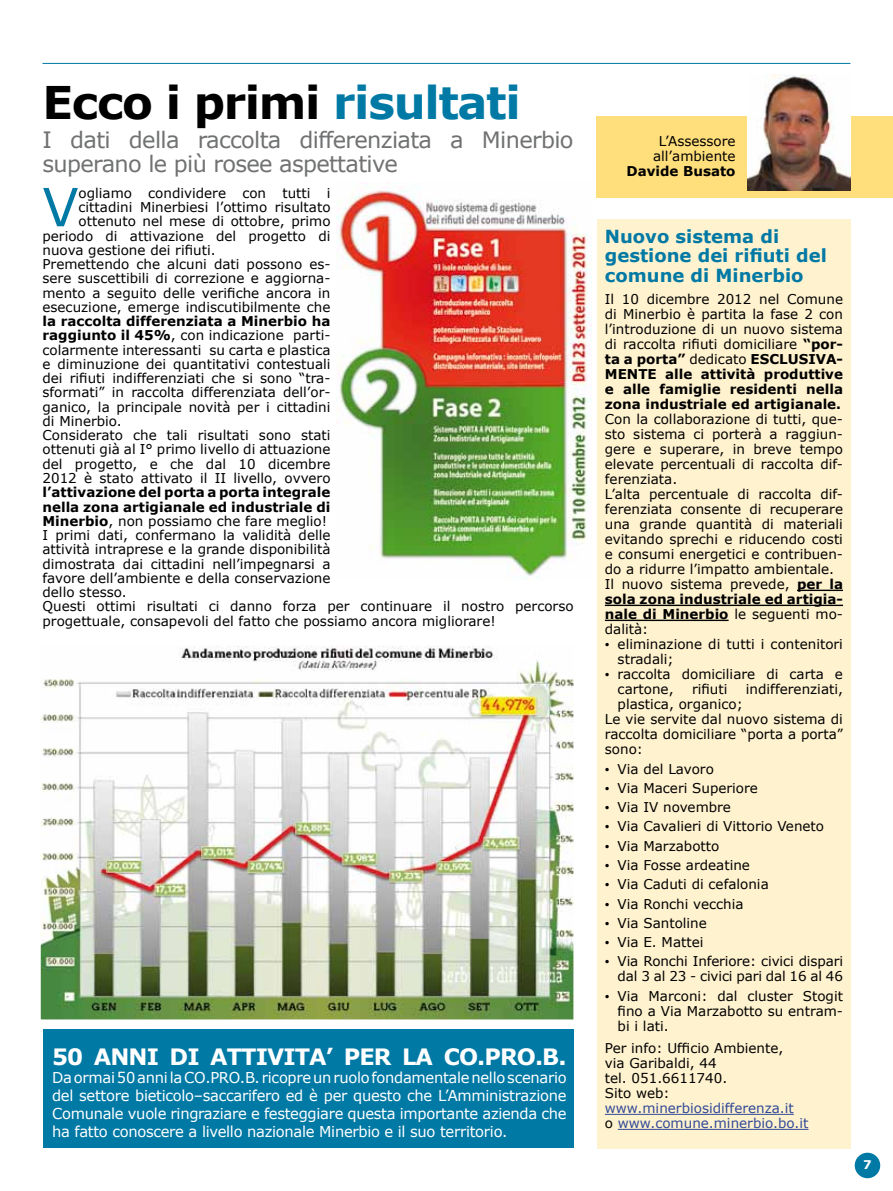
<style>
.page{position:relative;width:893px;height:1191px;background:#fff}
.page>*{position:absolute;margin:0;border:0;box-sizing:border-box;transform-origin:0 0}
.t1{font:52.65px "Verdana";color:#0079a5}
.t2{font:700 45px "Verdana";letter-spacing:-.03em;color:#000}
.t3{font:22.5px/24px "Verdana";letter-spacing:-.03em;color:#707172}
.t4{font:700 22.5px "Verdana";letter-spacing:-.04em;color:#fff}
.t5{font:700 18px/19.5px "Verdana";color:#0079a5}
.t6{font:15px/18px "Verdana";letter-spacing:-.02em;color:#fff;text-align:justify}
.t7{font:13.5px/15px "Verdana";color:#000}
.t8{font:13.5px/15px "Verdana";color:#314a97}
.t9{font:700 13.5px "Verdana";color:#000}
.t10{font:700 12px "Verdana";color:#fff}
.s1{color:#0079a5}
.s2{font-weight:700}
.s3{font-family:"Times New Roman"}
.s4{color:#000}
</style>
<div class="page">
<div style="left:43px;top:1029px;width:530px;height:118px;background:#0079a5"></div>
<div style="left:597px;top:219px;width:253px;height:929px;background:#fff2cf"></div>
<hr style="left:43px;top:63px;width:807px;height:1px;background:#0079a5">
<img style="left:336px;top:190px;width:255px;height:390px">
<div style="left:596px;top:116px;width:297px;height:81px;background:#ffde7c"></div>
<img style="left:748px;top:75px;width:102px;height:115px">
<img style="left:41px;top:646px;width:532px;height:373px">
<hr style="left:797px;top:589px;width:46px;height:2px;background:#000">
<hr style="left:605px;top:604px;width:238px;height:2px;background:#000">
<hr style="left:605px;top:619px;width:124px;height:2px;background:#000">
<hr style="left:605px;top:1114px;width:189px;height:1px;background:#314a97">
<hr style="left:618px;top:1129px;width:190px;height:1px;background:#314a97">
<div style="left:855px;top:1152px;width:25px;height:26px;background:#0079a5;border-radius:50%"></div>
<h2 class="t2" style="left:43px;top:74px;width:480px">Ecco i primi <span class="s1">risultati</span></h2>
<h3 class="t3" style="left:43px;top:128px;width:532px">I dati della raccolta differenziata a Minerbio superano le più rosee aspettative</h3>
<h1 class="t1" style="left:43px;top:174px;width:38px">V</h1>
<p class="t7" style="left:79px;top:185px;width:253px">ogliamo condividere con tutti i</p>
<p class="t7" style="left:79px;top:200px;width:253px">cittadini Minerbiesi l’ottimo risultato</p>
<p class="t7" style="left:79px;top:214px;width:253px">ottenuto nel mese di ottobre, primo</p>
<p class="t7" style="left:43px;top:228px;width:289px">periodo di attivazione del progetto di</p>
<p class="t7" style="left:43px;top:243px;width:175px">nuova gestione dei rifiuti.</p>
<p class="t7" style="left:43px;top:257px;width:290px">Premettendo che alcuni dati possono es-</p>
<p class="t7" style="left:43px;top:271px;width:289px">sere suscettibili di correzione e aggiorna-</p>
<p class="t7" style="left:43px;top:285px;width:289px">mento a seguito delle verifiche ancora in</p>
<p class="t7" style="left:43px;top:300px;width:290px">esecuzione, emerge indiscutibilmente che</p>
<p class="t7" style="left:43px;top:314px;width:290px;line-height:14.2px"><span class="s2">la raccolta differenziata a Minerbio ha raggiunto il 45%</span>, con indicazione parti&shy;colarmente interessanti su carta e plastica e diminuzione dei quantitativi contestuali dei rifiuti indifferenziati che si sono “tra&shy;sformati” in raccolta differenziata dell’or&shy;ganico, la principale novità per i cittadini di Minerbio.<br>Considerato che tali risultati sono stati ottenuti già al I° primo livello di attuazione del progetto, e che dal 10 dicembre 2012 è stato attivato il II livello, ovvero</p>
<p class="t7" style="left:43px;top:485px;width:533px;line-height:14.2px"><span class="s2">l’attivazione del porta a porta integrale<br>nella zona artigianale ed industriale di<br>Minerbio</span>, non possiamo che fare meglio!<br>I primi dati, confermano la validità delle<br>attività intraprese e la grande disponibilità<br>dimostrata dai cittadini nell’impegnarsi a<br>favore dell’ambiente e della conservazione<br>dello stesso.<br>Questi ottimi risultati ci danno forza per continuare il nostro percorso progettuale, consapevoli del fatto che possiamo ancora migliorare!</p>
<h3 class="t4" style="left:52px;top:1041px;width:516px">50 ANNI DI ATTIVITA’ PER LA CO.PRO.B.</h3>
<p class="t6" style="left:52px;top:1068px;width:516px">Da ormai 50 anni la CO.PRO.B. ricopre un ruolo fondamentale nello scenario del settore bieticolo–saccarifero ed è per questo che L’Amministrazione Comunale vuole ringraziare e festeggiare questa importante azienda che ha fatto conoscere a livello nazionale Minerbio e il suo territorio.</p>
<p class="t7" style="left:653px;top:134px;width:84px;text-align:center">L’Assessore all’ambiente</p>
<p class="t9" style="left:627px;top:163px;width:110px">Davide Busato</p>
<h3 class="t5" style="left:605px;top:227px;width:223px">Nuovo sistema di gestione dei rifiuti del comune di Minerbio</h3>
<p class="t7" style="left:605px;top:292px;width:240px;text-align:justify">Il 10 dicembre 2012 nel Comune di Minerbio è partita la fase 2 con l’introduzione di un nuovo sistema di raccolta rifiuti domiciliare <span class="s2">“por&shy;ta a porta”</span> dedicato <span class="s2">ESCLU SIVA-MENTE alle attività produttive e alle famiglie residenti nella zona industriale ed artigianale.</span></p>
<p class="t7" style="left:605px;top:412px;width:240px">Con la collaborazione di tutti, que&shy;sto sistema ci porterà a raggiun&shy;gere e superare, in breve tempo elevate percentuali di raccolta dif&shy;ferenziata.<br>L’alta percentuale di raccolta dif&shy;ferenziata consente di recuperare una grande quantità di materiali evitando sprechi e riducendo costi e consumi energetici e contribuen&shy;do a ridurre l’impatto ambientale.<br>Il nuovo sistema prevede, <span class="s2">per la sola zona industriale ed artigia&shy;nale di Minerbio</span> le seguenti mo&shy;dalità:</p>
<p class="t7" style="left:618px;top:637px;width:227px;text-indent:-13px"><span class="s3">•</span> eliminazione di tutti i contenitori stradali;</p>
<p class="t7" style="left:618px;top:667px;width:227px;text-indent:-13px"><span class="s3">•</span> raccolta domiciliare di carta e cartone,</p>
<p class="t7" style="left:692px;top:682px;width:37px">rifiuti</p>
<p class="t7" style="left:746px;top:682px;width:99px">indifferenziati,</p>
<p class="t7" style="left:605px;top:697px;width:240px;text-indent:13px">plastica, organico;<br>Le vie servite dal nuovo sistema di raccolta domiciliare “porta a porta” sono:</p>
<p class="t7" style="left:605px;top:761px;width:110px"><span class="s3">•</span> Via del Lavoro</p>
<p class="t7" style="left:605px;top:780px;width:155px"><span class="s3">•</span> Via Maceri Superiore</p>
<p class="t7" style="left:605px;top:800px;width:128px"><span class="s3">•</span> Via IV novembre</p>
<p class="t7" style="left:605px;top:819px;width:221px"><span class="s3">•</span> Via Cavalieri di Vittorio Veneto</p>
<p class="t7" style="left:605px;top:838px;width:116px"><span class="s3">•</span> Via Marzabotto</p>
<p class="t7" style="left:605px;top:857px;width:147px"><span class="s3">•</span> Via Fosse ardeatine</p>
<p class="t7" style="left:605px;top:877px;width:165px"><span class="s3">•</span> Via Caduti di cefalonia</p>
<p class="t7" style="left:605px;top:896px;width:140px"><span class="s3">•</span> Via Ronchi vecchia</p>
<p class="t7" style="left:605px;top:915px;width:103px"><span class="s3">•</span> Via Santoline</p>
<p class="t7" style="left:605px;top:934px;width:100px"><span class="s3">•</span> Via E. Mattei</p>
<p class="t7" style="left:605px;top:954px;width:240px;text-align:right"><span class="s3">•</span> Via Ronchi Inferiore: civici dispari dal 3 al 23 - civici pari dal 16 al 46</p>
<p class="t7" style="left:618px;top:988px;width:227px;text-align:justify;text-indent:-13px"><span class="s3">•</span> Via Marconi: dal cluster Stogit fino a Via Marzabotto su entram&shy;bi i lati.</p>
<p class="t7" style="left:605px;top:1040px;width:180px">Per info: Ufficio Ambiente, via Garibaldi, 44<br>tel. 051.6611740.<br>Sito web:</p>
<p class="t8" style="left:605px;top:1100px;width:205px">www.minerbiosidifferenza.it<br><span class="s4">o</span> www.comune.minerbio.bo.it</p>
<p class="t10" style="left:863px;top:1157px;width:10px">7</p>
</div>
